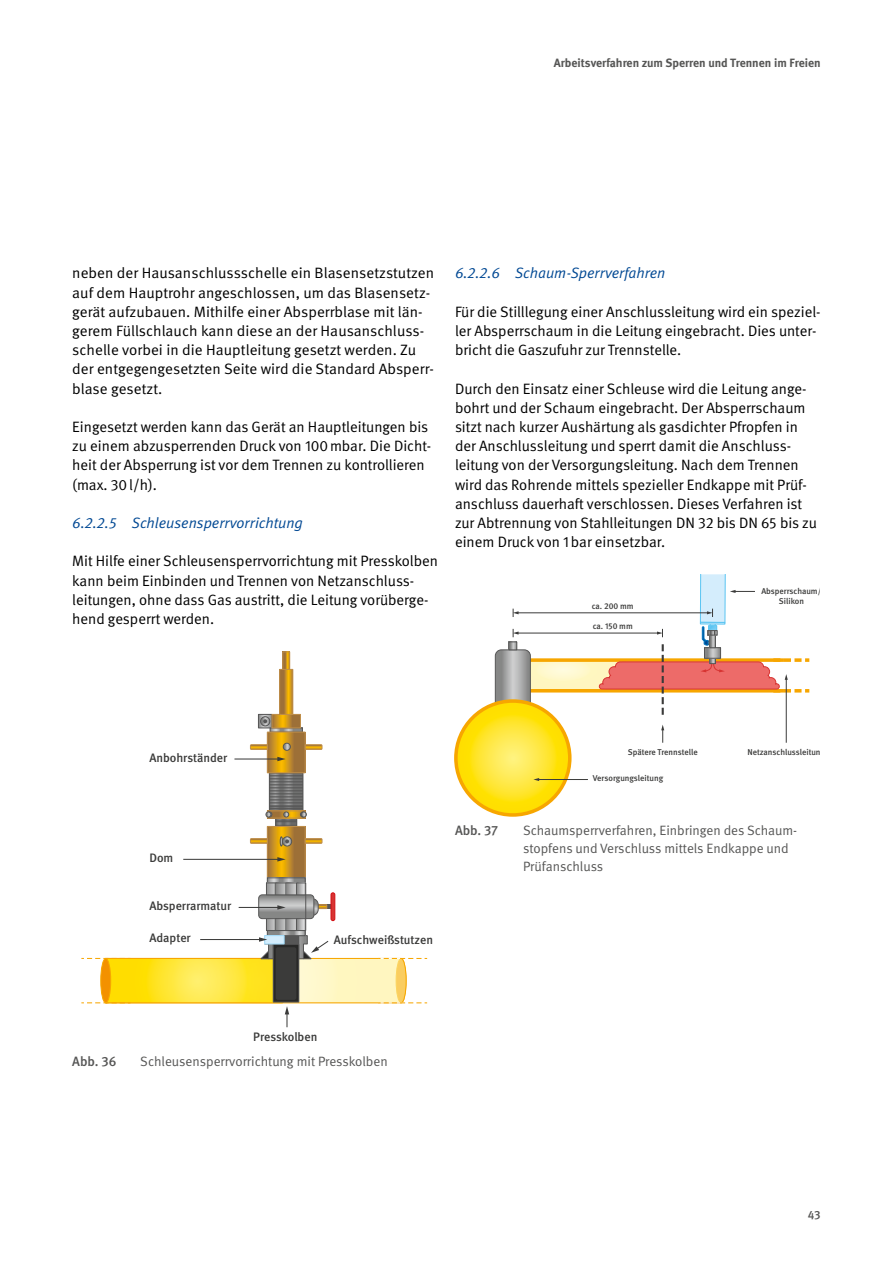
<style>
.page{position:relative;width:893px;height:1263px;background:#fff}
.page>*{position:absolute;margin:0;border:0;box-sizing:border-box;transform-origin:0 0}
.Fließtext_FT_Abstand_nach{font:15px/19.2px "DGUV Meta";color:#000}
.Fließtext_FT_ohne_Abstand{font:15px/19.2px "DGUV Meta";color:#000}
.Überschriften_H4{font:italic 15px "DGUV Meta";color:#004893}
.t1{font:13.5px/18px "DGUV Meta";color:#565655}
.t2{font:500 13.5px "DGUV Meta";letter-spacing:-.005em;color:#565655}
.t3{font:500 12.3px "DGUV Meta";color:#3b3b3a}
.t4{font:700 12px "DGUV Meta";color:#565655}
.t5{font:500 12px "DGUV Meta";color:#565655}
.t6{font:500 8.4px/10.2px "DGUV Meta";color:#3b3b3a;text-align:center}
</style>
<div class="page">
<div style="left:258px;top:714px;width:14px;height:14px;border:1px solid #565656"></div>
<svg style="left:271px;top:776px;width:30px;height:32px"></svg>
<hr style="left:269px;top:808px;width:34px;height:1px;background:#565656">
<hr style="left:269px;top:796px;width:34px;height:1px;background:#565656">
<hr style="left:269px;top:787px;width:34px;height:1px;background:#565656">
<hr style="left:269px;top:788px;width:34px;height:1px;background:#565656">
<hr style="left:269px;top:790px;width:34px;height:1px;background:#565656">
<hr style="left:269px;top:791px;width:34px;height:1px;background:#565656">
<hr style="left:269px;top:793px;width:34px;height:1px;background:#565656">
<hr style="left:269px;top:794px;width:34px;height:1px;background:#565656">
<hr style="left:269px;top:802px;width:34px;height:1px;background:#565656">
<hr style="left:269px;top:806px;width:34px;height:1px;background:#565656">
<hr style="left:269px;top:805px;width:34px;height:1px;background:#565656">
<hr style="left:269px;top:803px;width:34px;height:1px;background:#565656">
<hr style="left:269px;top:800px;width:34px;height:1px;background:#565656">
<hr style="left:269px;top:799px;width:34px;height:1px;background:#565656">
<hr style="left:269px;top:797px;width:34px;height:1px;background:#565656">
<hr style="left:269px;top:785px;width:34px;height:1px;background:#565656">
<hr style="left:269px;top:774px;width:34px;height:1px;background:#565656">
<hr style="left:269px;top:775px;width:34px;height:1px;background:#565656">
<hr style="left:269px;top:777px;width:34px;height:1px;background:#565656">
<hr style="left:269px;top:778px;width:34px;height:1px;background:#565656">
<hr style="left:269px;top:779px;width:34px;height:1px;background:#565656">
<hr style="left:269px;top:781px;width:34px;height:1px;background:#565656">
<hr style="left:269px;top:782px;width:34px;height:1px;background:#565656">
<hr style="left:269px;top:784px;width:34px;height:1px;background:#565656">
<div style="left:269px;top:772px;width:34px;height:39px;border:1px solid #565656"></div>
<div style="left:270px;top:728px;width:33px;height:4px;border:1px solid #565656"></div>
<svg style="left:269px;top:828px;width:34px;height:48px"></svg>
<div style="left:267px;top:826px;width:38px;height:52px;border:1px solid #c08f4b"></div>
<svg style="left:269px;top:734px;width:34px;height:37px"></svg>
<div style="left:267px;top:732px;width:38px;height:41px;border:1px solid #c08f4b"></div>
<svg style="left:274px;top:716px;width:25px;height:10px"></svg>
<div style="left:272px;top:714px;width:29px;height:14px;border:1px solid #c08f4b"></div>
<div style="left:267px;top:811px;width:38px;height:7px;border:1px solid #c08f4b"></div>
<svg style="left:269px;top:879px;width:34px;height:2px"></svg>
<div style="left:267px;top:877px;width:38px;height:6px;border:1px solid #565656"></div>
<svg style="left:305px;top:838px;width:18px;height:6px"></svg>
<svg style="left:250px;top:838px;width:18px;height:6px"></svg>
<svg style="left:305px;top:744px;width:18px;height:6px"></svg>
<svg style="left:250px;top:744px;width:18px;height:6px"></svg>
<svg style="left:280px;top:836px;width:12px;height:10px"></svg>
<svg style="left:283px;top:743px;width:7px;height:7px"></svg>
<div style="left:283px;top:743px;width:8px;height:7px;border:1px solid #565656;border-radius:50%"></div>
<svg style="left:284px;top:654px;width:4px;height:15px"></svg>
<div style="left:282px;top:652px;width:8px;height:35px;border:1px solid #c08f4b"></div>
<svg style="left:266px;top:812px;width:41px;height:14px"></svg>
<div style="left:260px;top:716px;width:10px;height:10px;border:1px solid #565656;border-radius:50%"></div>
<svg style="left:261px;top:717px;width:9px;height:9px"></svg>
<svg style="left:281px;top:671px;width:10px;height:42px"></svg>
<div style="left:279px;top:669px;width:14px;height:46px;border:1px solid #c08f4b"></div>
<hr style="left:183px;top:859px;width:96px;height:1px;background:#3b3b3a">
<svg style="left:277px;top:857px;width:9px;height:4px"></svg>
<hr style="left:234px;top:758px;width:45px;height:1px;background:#3b3b3a">
<svg style="left:277px;top:757px;width:9px;height:4px"></svg>
<svg style="left:81px;top:883px;width:346px;height:144px"></svg>
<svg style="left:531px;top:662px;width:68px;height:27px;background:#fef7c7"></svg>
<hr style="left:529px;top:689px;width:255px;height:3px;background:#f7a600">
<svg style="left:531px;top:658px;width:68px;height:4px"></svg>
<svg style="left:456px;top:701px;width:114px;height:114px;background:#fee124"></svg>
<div style="left:454px;top:699px;width:118px;height:118px;border:4px solid #f7a600;border-radius:50%"></div>
<hr style="left:517px;top:612px;width:191px;height:1px;background:#3b3b3a">
<svg style="left:513px;top:609px;width:6px;height:8px"></svg>
<svg style="left:661px;top:725px;width:3px;height:18px"></svg>
<hr style="left:786px;top:679px;width:1px;height:64px;background:#3b3b3a">
<hr style="left:538px;top:779px;width:50px;height:1px;background:#3b3b3a">
<svg style="left:533px;top:778px;width:6px;height:3px"></svg>
<hr style="left:517px;top:633px;width:141px;height:1px;background:#3b3b3a">
<svg style="left:599px;top:574px;width:210px;height:141px"></svg>
<svg style="left:495px;top:629px;width:36px;height:75px"></svg>
<p class="t4" style="left:554px;top:56px;width:268px">Arbeitsverfahren zum Sperren und Trennen im Freien</p>
<p class="Fließtext_FT_Abstand_nach" style="left:72px;top:264px;width:363px">neben der Hausanschlussschelle ein Blasensetzstutzen auf dem Hauptrohr angeschlossen, um das Blasensetz&shy;gerät aufzubauen. Mithilfe einer Absperrblase mit län&shy;gerem Füllschlauch kann diese an der Hausanschluss&shy;schelle vorbei in die Hauptleitung gesetzt werden. Zu der entgegengesetzten Seite wird die Standard Absperr&shy;blase gesetzt.</p>
<p class="Fließtext_FT_ohne_Abstand" style="left:72px;top:418px;width:360px">Eingesetzt werden kann das Gerät an Hauptleitungen bis zu einem abzusperrenden Druck von 100mbar. Die Dicht&shy;heit der Absperrung ist vor dem Trennen zu kontrollieren (max. 30l/h).</p>
<h4 class="Überschriften_H4" style="left:72px;top:514px;width:232px">6.2.2.5 Schleusensperrvorrichtung</h4>
<p class="Fließtext_FT_Abstand_nach" style="left:72px;top:552px;width:367px">Mit Hilfe einer Schleusensperrvorrichtung mit Presskolben kann beim Einbinden und Trennen von Netzanschluss&shy;leitungen, ohne dass Gas austritt, die Leitung vorüberge&shy;hend gesperrt werden.</p>
<h4 class="Überschriften_H4" style="left:455px;top:265px;width:212px">6.2.2.6 Schaum-Sperrverfahren</h4>
<p class="Fließtext_FT_Abstand_nach" style="left:455px;top:302px;width:367px">Für die Stilllegung einer Anschlussleitung wird ein speziel&shy;ler Absperrschaum in die Leitung eingebracht. Dies unter&shy;bricht die Gaszufuhr zur Trennstelle.</p>
<p class="Fließtext_FT_Abstand_nach" style="left:455px;top:379px;width:363px">Durch den Einsatz einer Schleuse wird die Leitung ange&shy;bohrt und der Schaum eingebracht. Der Absperrschaum sitzt nach kurzer Aushärtung als gasdichter Pfropfen in der Anschlussleitung und sperrt damit die Anschluss&shy;leitung von der Versorgungsleitung. Nach dem Trennen wird das Rohrende mittels spezieller Endkappe mit Prüf&shy;anschluss dauerhaft verschlossen. Dieses Verfahren ist zur Abtrennung von Stahlleitungen DN 32 bis DN 65 bis zu einem Druck von 1bar einsetzbar.</p>
<p class="t6" style="left:592px;top:601px;width:43px">ca. 200 mm</p>
<p class="t6" style="left:593px;top:622px;width:42px">ca. 150 mm</p>
<p class="t6" style="left:761px;top:586px;width:62px">Absperrschaum/<br>Silikon</p>
<p class="t3" style="left:149px;top:750px;width:79px">Anbohrständer</p>
<p class="t3" style="left:149px;top:851px;width:25px">Dom</p>
<p class="t3" style="left:149px;top:899px;width:83px">Absperrarmatur</p>
<p class="t3" style="left:149px;top:931px;width:43px">Adapter</p>
<p class="t3" style="left:334px;top:932px;width:101px">Aufschweißstutzen</p>
<p class="t6" style="left:628px;top:747px;width:71px">Spätere Trennstelle</p>
<p class="t6" style="left:593px;top:774px;width:72px">Versorgungsleitung</p>
<p class="t6" style="left:747px;top:747px;width:79px">Netzanschlussleitung</p>
<p class="t2" style="left:455px;top:823px;width:45px">Abb. 37</p>
<p class="t1" style="left:523px;top:822px;width:276px">Schaumsperrverfahren, Einbringen des Schaum&shy;stopfens und Verschluss mittels Endkappe und<br>Prüfanschluss</p>
<p class="t3" style="left:253px;top:1030px;width:66px">Presskolben</p>
<p class="t2" style="left:72px;top:1053px;width:46px">Abb. 36</p>
<p class="t1" style="left:140px;top:1052px;width:249px">Schleusensperrvorrichtung mit Presskolben</p>
<p class="t5" style="left:808px;top:1208px;width:14px">43</p>
</div>
